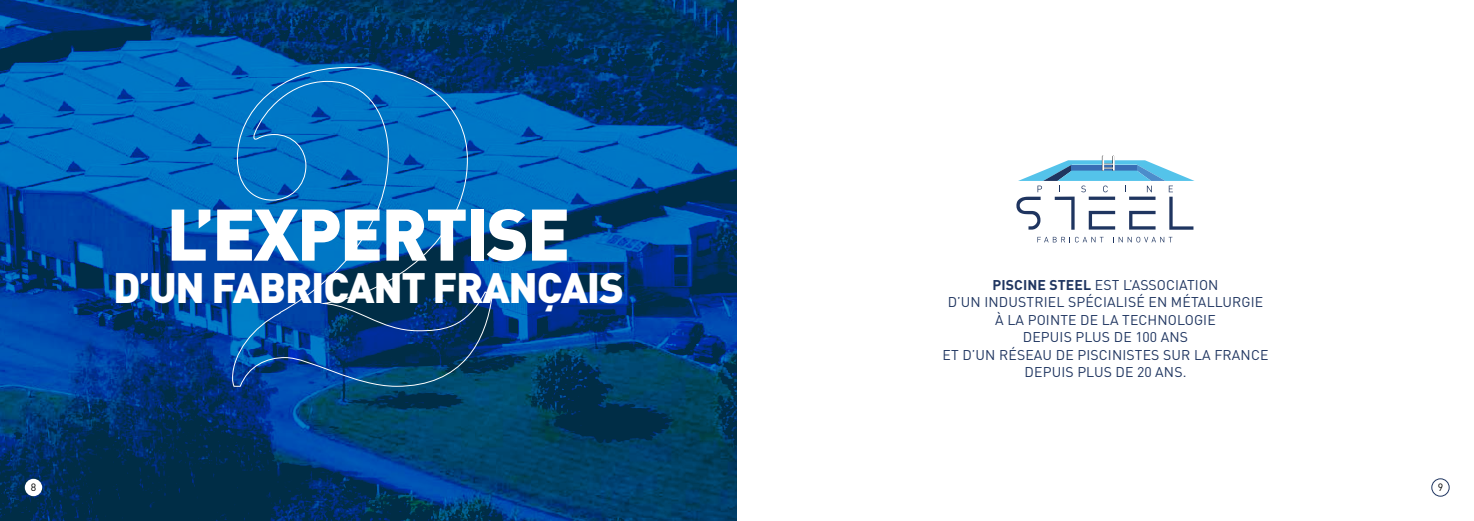
<style>
.page{position:relative;width:1474px;height:521px;background:#fff}
.page>*{position:absolute;margin:0;border:0;box-sizing:border-box;transform-origin:0 0}
.t1{font:900 71.75px "DINOT";letter-spacing:-.03em;color:#fff}
.t2{font:900 42px "DINOT";letter-spacing:-.03em;color:#fff}
.t3{font:14px/17.5px "DINOT";letter-spacing:.01em;color:#1f3560;text-align:center}
.t4{font:10.5px "DINOT";color:#000}
.s1{font-weight:700}
</style>
<div class="page">
<img style="left:0;top:0;width:737px;height:521px">
<svg style="left:1037px;top:237px;width:66px;height:5px"></svg>
<svg style="left:1113px;top:237px;width:59px;height:5px"></svg>
<svg style="left:1016px;top:156px;width:178px;height:74px"></svg>
<svg style="left:232px;top:67px;width:261px;height:320px;background:#055ca4"></svg>
<div style="left:25px;top:479px;width:17px;height:17px;background:#fff;border-radius:50%"></div>
<div style="left:1431px;top:478px;width:18px;height:19px;border:1px solid #1f3560;border-radius:50%"></div>
<h1 class="t1" style="left:166px;top:186px;width:405px">L’EXPERTISE</h1>
<h2 class="t2" style="left:113px;top:259px;width:512px">D’UN FABRICANT FRANÇAIS</h2>
<p class="t3" style="left:942px;top:275px;width:327px"><span class="s1">PISCINE STEEL</span> EST L’ASSOCIATION<br>D’UN INDUSTRIEL SPÉCIALISÉ EN MÉTALLURGIE<br>À LA POINTE DE LA TECHNOLOGIE<br>DEPUIS PLUS DE 100 ANS<br>ET D’UN RÉSEAU DE PISCINISTES SUR LA FRANCE<br>DEPUIS PLUS DE 20 ANS.</p>
<p class="t4" style="left:31px;top:480px;width:7px">8</p>
<p class="t4" style="left:1437px;top:480px;width:7px">9</p>
</div>
